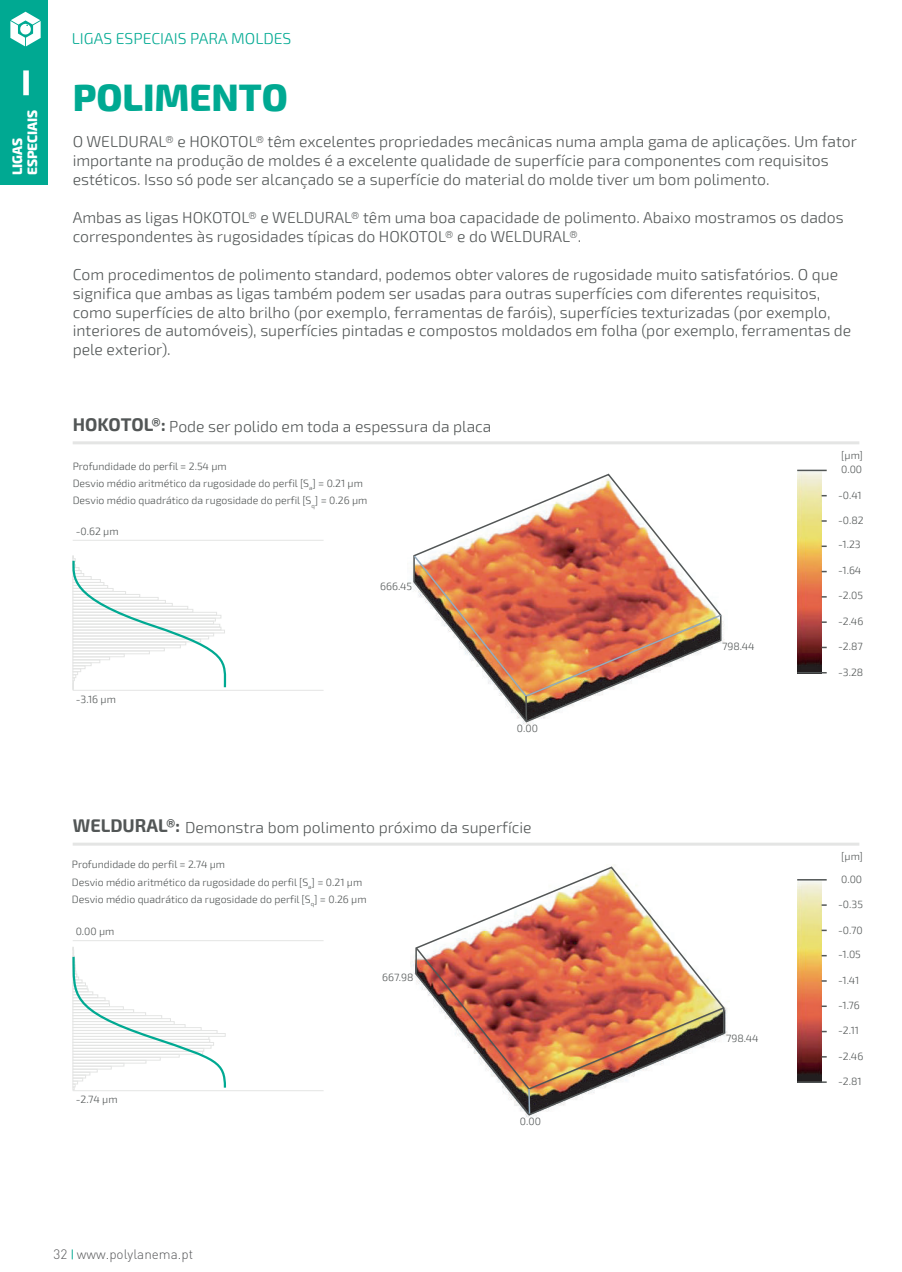
<style>
.page{position:relative;width:902px;height:1272px;background:#fff}
.page>*{position:absolute;margin:0;border:0;box-sizing:border-box;transform-origin:0 0}
.t1{font:800 37.5px "Exo 2";color:#00a992}
.t2{font:300 15.75px/18.9px "Exo 2";color:#525656}
.t3{font:300 15.75px "Exo 2";color:#00a992}
.t4{font:300 13.5px "DIN Pro";color:#57585a}
.t5{font:800 13.5px/15px "Exo 2";color:#fff}
.t6{font:300 10.5px/17.2px "Exo 2";color:#525656}
.s1{font-weight:700;font-size:18px}
</style>
<div class="page">
<svg style="left:416px;top:473px;width:257px;height:250px"></svg>
<svg style="left:412px;top:554px;width:310px;height:144px"></svg>
<hr style="left:525px;top:696px;width:2px;height:25px;background:#525656">
<img style="left:797px;top:471px;width:25px;height:201px">
<hr style="left:797px;top:470px;width:30px;height:1px;background:#525656">
<hr style="left:797px;top:672px;width:30px;height:1px;background:#525656">
<svg style="left:72px;top:555px;width:155px;height:135px"></svg>
<hr style="left:73px;top:540px;width:251px;height:1px;background:#e4e5e4">
<hr style="left:73px;top:690px;width:251px;height:1px;background:#e4e5e4">
<hr style="left:73px;top:441px;width:786px;height:3px;background:#e4e5e4">
<svg style="left:419px;top:865px;width:256px;height:251px"></svg>
<img style="left:414px;top:946px;width:311px;height:169px">
<img style="left:797px;top:880px;width:25px;height:201px">
<hr style="left:797px;top:879px;width:30px;height:1px;background:#525656">
<hr style="left:797px;top:1081px;width:30px;height:2px;background:#525656">
<svg style="left:72px;top:947px;width:154px;height:143px"></svg>
<hr style="left:73px;top:940px;width:251px;height:1px;background:#e4e5e4">
<hr style="left:73px;top:1090px;width:251px;height:1px;background:#e4e5e4">
<hr style="left:73px;top:843px;width:786px;height:3px;background:#e4e5e4">
<div style="left:0;top:0;width:48px;height:185px;background:#00a992"></div>
<div style="left:23px;top:70px;width:6px;height:25px;background:#fff"></div>
<svg style="left:10px;top:12px;width:31px;height:34px"></svg>
<p class="t5" style="left:10px;top:175px;width:67px;rotate:-90deg">LIGAS<br>ESPECIAIS</p>
<p class="t3" style="left:72px;top:30px;width:221px">LIGAS ESPECIAIS PARA MOLDES</p>
<h1 class="t1" style="left:73px;top:76px;width:217px">POLIMENTO</h1>
<p class="t2" style="left:73px;top:133px;width:786px">O WELDURAL® e HOKOTOL® têm excelentes propriedades mecânicas numa ampla gama de aplicações. Um fator importante na produção de moldes é a excelente qualidade de superfície para componentes com requisitos estéticos. Isso só pode ser alcançado se a superfície do material do molde tiver um bom polimento.</p>
<p class="t2" style="left:73px;top:208px;width:773px">Ambas as ligas HOKOTOL® e WELDURAL® têm uma boa capacidade de polimento. Abaixo mostramos os dados correspondentes às rugosidades típicas do HOKOTOL® e do WELDURAL®.</p>
<p class="t2" style="left:73px;top:265px;width:780px">Com procedimentos de polimento standard, podemos obter valores de rugosidade muito satisfatórios. O que significa que ambas as ligas também podem ser usadas para outras superfícies com diferentes requisitos, como superfícies de alto brilho (por exemplo, ferramentas de faróis), superfícies texturizadas (por exemplo, interiores de automóveis), superfícies pintadas e compostos moldados em folha (por exemplo, ferramentas de pele exterior).</p>
<p class="t2" style="left:73px;top:417px;width:420px"><span class="s1">HOKOTOL®:</span> Pode ser polido em toda a espessura da placa</p>
<p class="t6" style="left:73px;top:457px;width:296px">Profundidade do perfil = 2.54 μm<br>Desvio médio aritmético da rugosidade do perfil [S<sub>a</sub>] = 0.21 μm<br>Desvio médio quadrático da rugosidade do perfil [S<sub>q</sub>] = 0.26 μm</p>
<p class="t6" style="left:76px;top:523px;width:45px">-0.62 μm</p>
<p class="t6" style="left:76px;top:691px;width:42px">-3.16 μm</p>
<p class="t6" style="left:380px;top:577px;width:33px">666.45</p>
<p class="t6" style="left:517px;top:720px;width:23px">0.00</p>
<p class="t2" style="left:73px;top:819px;width:460px"><span class="s1">WELDURAL®:</span> Demonstra bom polimento próximo da superfície</p>
<p class="t6" style="left:72px;top:856px;width:296px">Profundidade do perfil = 2.74 μm<br>Desvio médio aritmético da rugosidade do perfil [S<sub>a</sub>] = 0.21 μm<br>Desvio médio quadrático da rugosidade do perfil [S<sub>q</sub>] = 0.26 μm</p>
<p class="t6" style="left:76px;top:923px;width:40px">0.00 μm</p>
<p class="t6" style="left:76px;top:1091px;width:43px">-2.74 μm</p>
<p class="t6" style="left:382px;top:969px;width:33px">667.98</p>
<p class="t6" style="left:520px;top:1112px;width:23px">0.00</p>
<p class="t6" style="left:722px;top:638px;width:34px">798.44</p>
<p class="t6" style="left:726px;top:1029px;width:34px">798.44</p>
<p class="t6" style="left:841px;top:447px;width:23px">[μm]</p>
<p class="t6" style="left:838px;top:487px;width:25px">-0.41</p>
<p class="t6" style="left:838px;top:512px;width:27px">-0.82</p>
<p class="t6" style="left:838px;top:536px;width:24px">-1.23</p>
<p class="t6" style="left:838px;top:562px;width:25px">-1.64</p>
<p class="t6" style="left:838px;top:587px;width:26px">-2.05</p>
<p class="t6" style="left:838px;top:613px;width:27px">-2.46</p>
<p class="t6" style="left:838px;top:638px;width:26px">-2.87</p>
<p class="t6" style="left:838px;top:663px;width:27px">-3.28</p>
<p class="t6" style="left:841px;top:461px;width:23px">0.00</p>
<p class="t6" style="left:841px;top:845px;width:23px;line-height:22.8px">[μm]<br>0.00</p>
<p class="t6" style="left:838px;top:896px;width:26px">-0.35</p>
<p class="t6" style="left:838px;top:921px;width:26px">-0.70</p>
<p class="t6" style="left:838px;top:946px;width:24px">-1.05</p>
<p class="t6" style="left:838px;top:971px;width:22px">-1.41</p>
<p class="t6" style="left:838px;top:997px;width:23px">-1.76</p>
<p class="t6" style="left:838px;top:1022px;width:22px">-2.11</p>
<p class="t6" style="left:838px;top:1047px;width:27px">-2.46</p>
<p class="t6" style="left:838px;top:1073px;width:25px">-2.81</p>
<p class="t4" style="left:54px;top:1245px;width:141px">32 www.polylanema.pt</p>
</div>
